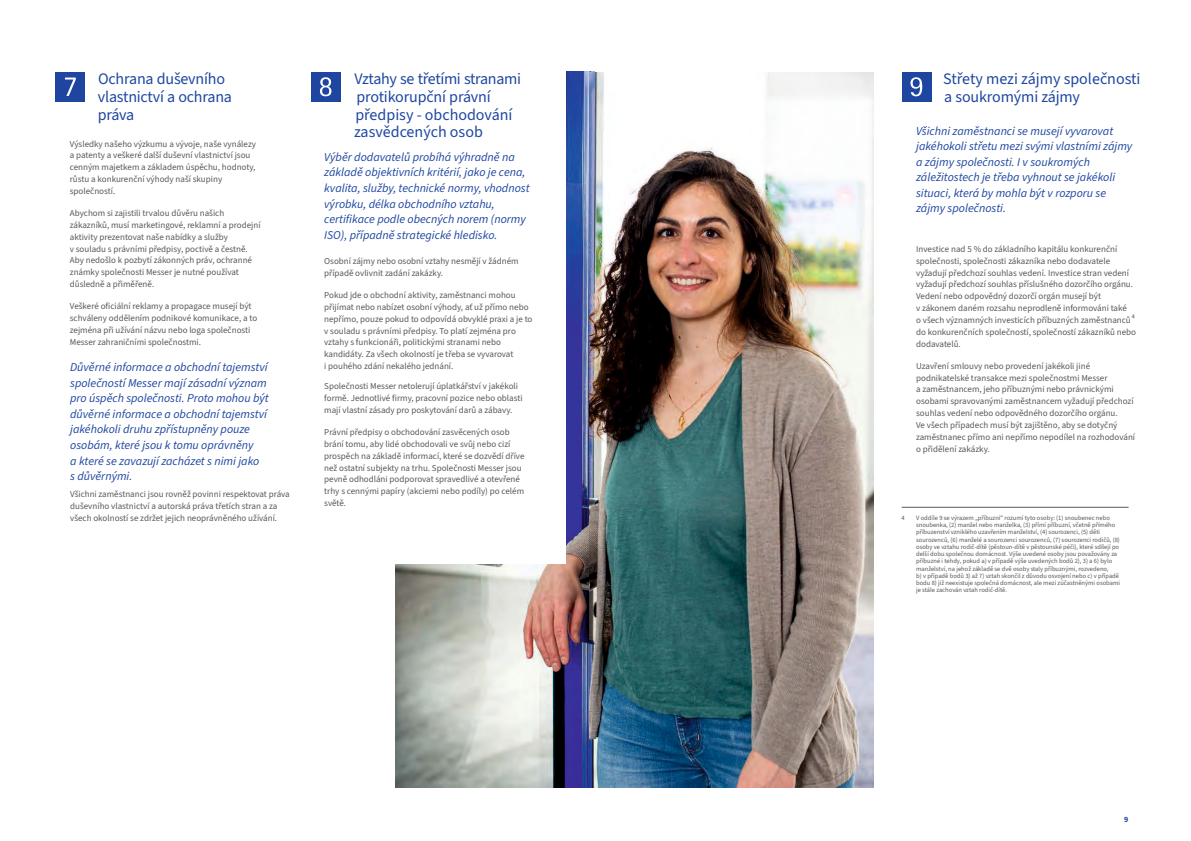
<style>
.page{position:relative;width:1191px;height:841px;background:#fff}
.page>*{position:absolute;margin:0;border:0;box-sizing:border-box;transform-origin:0 0}
.t1{font:16px/18px "Source Sans 3";letter-spacing:-.01em;color:#1e46a1}
.t2{font:italic 12px/15.6px "Source Sans 3";color:#1e46a1}
.t3{font:9px/11.9px "Source Sans 3";color:#58595b}
.t4{font:700 8px "Source Sans 3";color:#1e46a1}
.t5{font:6.5px/7.3px "Source Sans 3";color:#595858}
.s1{font-size:9.5px}
</style>
<div class="page">
<img style="left:396px;top:72px;width:193px;height:715px">
<div style="left:296px;top:60px;width:270px;height:504px;background:#fff"></div>
<div style="left:55px;top:72px;width:30px;height:30px;background:#1e46a1"></div>
<svg style="left:65px;top:78px;width:11px;height:18px"></svg>
<div style="left:310px;top:72px;width:30px;height:30px;background:#1e46a1"></div>
<svg style="left:320px;top:77px;width:11px;height:19px"></svg>
<img style="left:589px;top:72px;width:284px;height:715px">
<div style="left:901px;top:72px;width:30px;height:30px;background:#1e46a1"></div>
<svg style="left:910px;top:77px;width:11px;height:19px"></svg>
<hr style="left:901px;top:507px;width:227px;height:1px;background:#595858">
<h1 class="t1" style="left:98px;top:70px;width:135px">Ochrana duševního vlastnictví a ochrana práva</h1>
<p class="t3" style="left:70px;top:138px;width:188px">Výsledky našeho výzkumu a vývoje, naše vynálezy a patenty a veškeré další duševní vlastnictví jsou cenným majetkem a základem úspěchu, hodnoty, růstu a konkurenční výhody naší skupiny společností.</p>
<p class="t3" style="left:70px;top:207px;width:192px">Abychom si zajistili trvalou důvěru našich zákazníků, musí marketingové, reklamní a prodejní aktivity prezentovat naše nabídky a služby<br>v souladu s právními předpisy, poctivě a čestně.<br>Aby nedošlo k pozbytí zákonných práv, ochranné známky společnosti Messer je nutné používat důsledně a přiměřeně.</p>
<p class="t3" style="left:70px;top:300px;width:189px">Veškeré oficiální reklamy a propagace musejí být schváleny oddělením podnikové komunikace, a to zejména při užívání názvu nebo loga společnosti Messer zahraničními společnostmi.</p>
<p class="t2" style="left:70px;top:360px;width:200px">Důvěrné informace a obchodní tajemství společností Messer mají zásadní význam pro úspěch společnosti. Proto mohou být důvěrné informace a obchodní tajemství jakéhokoli druhu zpřístupněny pouze osobám, které jsou k tomu oprávněny<br>a které se zavazují zacházet s nimi jako<br>s důvěrnými.</p>
<p class="t3" style="left:70px;top:488px;width:221px">Všichni zaměstnanci jsou rovněž povinni respektovat práva duševního vlastnictví a autorská práva třetích stran a za všech okolností se zdržet jejich neoprávněného užívání.</p>
<h1 class="t1" style="left:354px;top:71px;width:168px">Vztahy se třetími stranami protikorupční právní předpisy - obchodování</h1>
<h1 class="t1" style="left:354px;top:123px;width:130px">zasvědcených osob</h1>
<p class="t2" style="left:324px;top:149px;width:207px">Výběr dodavatelů probíhá výhradně na základě objektivních kritérií, jako je cena, kvalita, služby, technické normy, vhodnost výrobku, délka obchodního vztahu, certifikace podle obecných norem (normy ISO), případně strategické hledisko.</p>
<p class="t3" style="left:324px;top:255px;width:196px">Osobní zájmy nebo osobní vztahy nesmějí v žádném případě ovlivnit zadání zakázky.</p>
<p class="t3" style="left:324px;top:289px;width:210px">Pokud jde o obchodní aktivity, zaměstnanci mohou přijímat nebo nabízet osobní výhody, ať už přímo nebo nepřímo, pouze pokud to odpovídá obvyklé praxi a je to v souladu s právními předpisy. To platí zejména pro vztahy s funkcionáři, politickými stranami nebo kandidáty. Za všech okolností je třeba se vyvarovat<br>i pouhého zdání nekalého jednání.</p>
<p class="t3" style="left:324px;top:381px;width:200px">Společnosti Messer netolerují úplatkářství v jakékoli formě. Jednotlivé firmy, pracovní pozice nebo oblasti mají vlastní zásady pro poskytování darů a zábavy.</p>
<p class="t3" style="left:324px;top:426px;width:202px">Právní předpisy o obchodování zasvěcených osob brání tomu, aby lidé obchodovali ve svůj nebo cizí prospěch na základě informací, které se dozvědí dříve než ostatní subjekty na trhu. Společnosti Messer jsou pevně odhodláni podporovat spravedlivé a otevřené trhy s cennými papíry (akciemi nebo podíly) po celém světě.</p>
<h1 class="t1" style="left:942px;top:70px;width:199px">Střety mezi zájmy společnosti a soukromými zájmy</h1>
<h2 class="t2" style="left:915px;top:123px;width:217px">Všichni zaměstnanci se musejí vyvarovat jakéhokoli střetu mezi svými vlastními zájmy a zájmy společnosti. I v soukromých záležitostech je třeba vyhnout se jakékoli situaci, která by mohla být v rozporu se zájmy společnosti.</h2>
<p class="t3" style="left:915px;top:243px;width:221px">Investice nad 5 % do základního kapitálu konkurenční společnosti, společnosti zákazníka nebo dodavatele vyžadují předchozí souhlas vedení. Investice stran vedení vyžadují předchozí souhlas příslušného dozorčího orgánu.<br>Vedení nebo odpovědný dozorčí orgán musejí být<br>v zákonem daném rozsahu neprodleně informováni také<br>o všech významných investicích příbuzných zaměstnanců<span class="s1">⁴ </span>do konkurenčních společností, společností zákazníků nebo dodavatelů.</p>
<p class="t3" style="left:915px;top:360px;width:220px">Uzavření smlouvy nebo provedení jakékoli jiné podnikatelské transakce mezi společnostmi Messer<br>a zaměstnancem, jeho příbuznými nebo právnickými osobami spravovanými zaměstnancem vyžadují předchozí souhlas vedení nebo odpovědného dozorčího orgánu.<br>Ve všech případech musí být zajištěno, aby se dotyčný zaměstnanec přímo ani nepřímo nepodílel na rozhodování o přidělení zakázky.</p>
<p class="t5" style="left:901px;top:514px;width:5px">4</p>
<p class="t5" style="left:915px;top:514px;width:205px">V oddíle 9 se výrazem „příbuzní“ rozumí tyto osoby: (1) snoubenec nebo snoubenka, (2) manžel nebo manželka, (3) přímí příbuzní, včetně přímého příbuzenství vzniklého uzavřením manželství, (4) sourozenci, (5) děti sourozenců, (6) manželé a sourozenci sourozenců, (7) sourozenci rodičů, (8) osoby ve vztahu rodič-dítě (pěstoun-dítě v pěstounské péči), které sdílejí po delší dobu společnou domácnost. Výše uvedené osoby jsou považovány za příbuzné i tehdy, pokud a) v případě výše uvedených bodů 2), 3) a 6) bylo manželství, na jehož základě se dvě osoby staly příbuznými, rozvedeno,<br>b) v případě bodů 3) až 7) vztah skončil z důvodu osvojení nebo c) v případě bodu 8) již neexistuje společná domácnost, ale mezi zúčastněnými osobami je stále zachován vztah rodič-dítě.</p>
<p class="t4" style="left:1123px;top:814px;width:6px">9</p>
</div>
